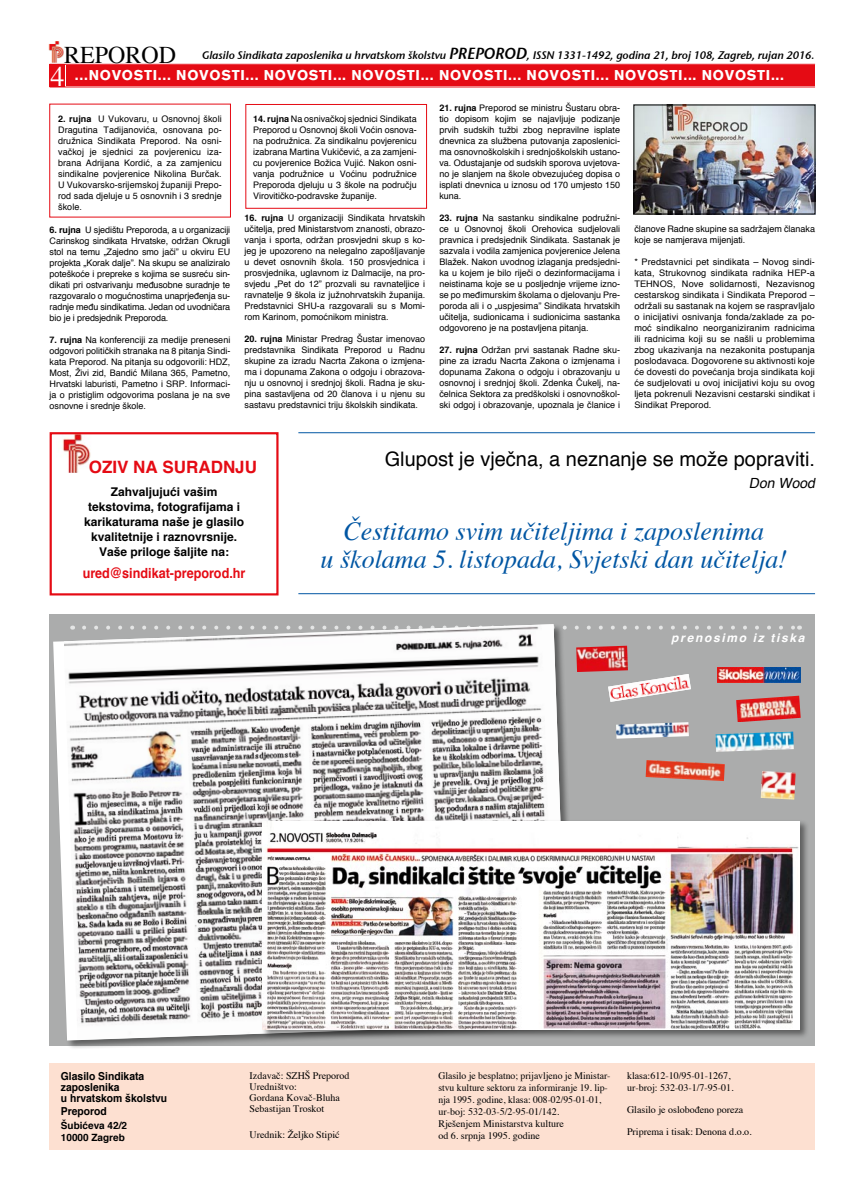
<style>
.page{position:relative;width:842px;height:1191px;background:#fff}
.page>*{position:absolute;margin:0;border:0;box-sizing:border-box;transform-origin:0 0}
.t1{font:28px "Times";color:#fff}
.t2{font:italic 26px/28px "Times";color:#0056a3;text-align:center}
.t3{font:20px "Helvetica";color:#000}
.t4{font:700 17px "Helvetica";color:#e50b14}
.t5{font:900 14px "Akzidenz Grotesk SN";letter-spacing:.05em;color:#fff}
.t6{font:700 14px "Helvetica";color:#e50b14;scale:.9 1}
.t7{font:italic 14px "Helvetica";color:#000}
.t8{font:700 12px/15px "Helvetica";color:#000;text-align:center}
.t9{font:italic 700 12px "Helvetica";letter-spacing:.14em;color:#fff}
.t10{font:11px "Stone Sans Sem ITCTT Semi Ita";letter-spacing:-.01em;color:#000}
.t11{font:700 11px/11px "Helvetica";color:#000;scale:.94 1}
.t12{font:10px/12px "Times";color:#000}
.t13{font:700 10px/12.4px "Helvetica";color:#000}
.t14{font:9px/11px "Helvetica";color:#000;text-align:justify}
.s1{font-family:"Times";font-size:24px}
.s2{font-size:16px}
.s3{font-weight:700}
</style>
<div class="page">
<hr style="left:50px;top:64px;width:765px;height:1px;background:#e50b14">
<hr style="left:50px;top:87px;width:765px;height:1px;background:#e50b14">
<img style="left:48px;top:41px;width:16px;height:21px">
<div style="left:66px;top:65px;width:749px;height:21px;background:#e50b14"></div>
<div style="left:50px;top:614px;width:765px;height:431px;background:#abacac"></div>
<div style="left:50px;top:1063px;width:765px;height:86px;background:#fde0d1"></div>
<div style="left:50px;top:64px;width:15px;height:23px;background:#e50b14"></div>
<img style="left:636px;top:107px;width:177px;height:105px">
<div style="left:634px;top:105px;width:181px;height:109px;border:1px solid #000"></div>
<div style="left:50px;top:432px;width:229px;height:163px;border:2px solid #e50b14"></div>
<img style="left:62px;top:435px;width:29px;height:38px">
<svg style="left:577px;top:625px;width:216px;height:4px"></svg>
<img style="left:646px;top:760px;width:79px;height:21px">
<img style="left:761px;top:771px;width:35px;height:28px">
<img style="left:577px;top:645px;width:51px;height:27px">
<img style="left:608px;top:674px;width:83px;height:28px">
<img style="left:736px;top:695px;width:65px;height:27px">
<img style="left:616px;top:722px;width:73px;height:16px">
<img style="left:715px;top:731px;width:79px;height:21px">
<img style="left:717px;top:668px;width:83px;height:14px">
<div style="left:52px;top:623px;width:525px;height:426px;background:#000;opacity:.45"></div>
<svg style="left:53px;top:624px;width:11px;height:416px"></svg>
<img style="left:64px;top:624px;width:503px;height:416px">
<div style="left:261px;top:819px;width:548px;height:220px;background:#000;opacity:.45"></div>
<img style="left:263px;top:821px;width:536px;height:208px">
<div style="left:246px;top:104px;width:181px;height:104px;border:1px solid #e50b14"></div>
<hr style="left:298px;top:432px;width:517px;height:1px;background:#0056a3">
<hr style="left:298px;top:593px;width:517px;height:1px;background:#0056a3">
<p class="t10" style="left:64px;top:47px;width:752px"><span class="s1">REPOROD</span> Glasilo Sindikata zaposlenika u hrvatskom školstvu <span class="s2">PREPOROD</span>, ISSN 1331-1492, godina 21, broj 108, Zagreb, rujan 2016.</p>
<h1 class="t1" style="left:50px;top:50px;width:15px">4</h1>
<h1 class="t1" style="left:50px;top:50px;width:16px">2</h1>
<p class="t14" style="left:58px;top:114px;width:165px"><span class="s3">2. rujna</span> U Vukovaru, u Osnovnoj školi Dragutina Tadijanovića, osnovana po&shy;družnica Sindikata Preporod. Na osni&shy;vačkoj je sjednici za povjerenicu iza&shy;brana Adrijana Kordić, a za zamjenicu sindikalne povjerenice Nikolina Burčak.<br>U Vukovarsko-srijemskoj županiji Prepo&shy;rod sada djeluje u 5 osnovnih i 3 srednje škole.</p>
<p class="t14" style="left:50px;top:225px;width:182px"><span class="s3">6. rujna</span> U sjedištu Preporoda, a u organizaciji Carinskog sindikata Hrvatske, održan Okrugli stol na temu „Zajedno smo jači” u okviru EU projekta „Korak dalje”. Na skupu se analiziralo poteškoće i prepreke s kojima se susreću sin&shy;dikati pri ostvarivanju međusobne suradnje te razgovaralo o mogućnostima unaprjeđenja su&shy;radnje među sindikatima. Jedan od uvodničara bio je i predsjednik Preporoda.</p>
<p class="t14" style="left:50px;top:335px;width:182px"><span class="s3">7. rujna</span> Na konferenciji za medije preneseni odgovori političkih stranaka na 8 pitanja Sindi&shy;kata Preporod. Na pitanja su odgovorili: HDZ, Most, Živi zid, Bandić Milana 365, Pametno, Hrvatski laburisti, Pametno i SRP. Informaci&shy;ja o pristiglim odgovorima poslana je na sve osnovne i srednje škole.</p>
<h3 class="t5" style="left:75px;top:67px;width:711px">...NOVOSTI... NOVOSTI... NOVOSTI... NOVOSTI... NOVOSTI... NOVOSTI... NOVOSTI... NOVOSTI...</h3>
<p class="t14" style="left:439px;top:103px;width:182px"><span class="s3">21. rujna</span> Preporod se ministru Šustaru obra&shy;tio dopisom kojim se najavljuje podizanje prvih sudskih tužbi zbog nepravilne isplate dnevnica za službena putovanja zaposlenici&shy;ma osnovnoškolskih i srednjoškolskih ustano&shy;va. Odustajanje od sudskih sporova uvjetova&shy;no je slanjem na škole obvezujućeg dopisa o isplati dnevnica u iznosu od 170 umjesto 150 kuna.</p>
<p class="t14" style="left:439px;top:213px;width:182px"><span class="s3">23. rujna</span> Na sastanku sindikalne podružni&shy;ce u Osnovnoj školi Orehovica sudjelovali pravnica i predsjednik Sindikata. Sastanak je sazvala i vodila zamjenica povjerenice Jelena Blažek. Nakon uvodnog izlaganja predsjedni&shy;ka u kojem je bilo riječi o dezinformacijama i neistinama koje se u posljednje vrijeme izno&shy;se po međimurskim školama o djelovanju Pre&shy;poroda ali i o „uspjesima” Sindikata hrvatskih učitelja, sudionicama i sudionicima sastanka odgovoreno je na postavljena pitanja.</p>
<p class="t14" style="left:439px;top:345px;width:182px"><span class="s3">27. rujna</span> Održan prvi sastanak Radne sku&shy;pine za izradu Nacrta Zakona o izmjenama i dopunama Zakona o odgoju i obrazovanju u osnovnoj i srednjoj školi. Zdenka Čukelj, na&shy;čelnica Sektora za predškolski i osnovnoškol&shy;ski odgoj i obrazovanje, upoznala je članice i</p>
<p class="t14" style="left:253px;top:114px;width:165px"><span class="s3">14. rujna</span> Na osnivačkoj sjednici Sindikata Preporod u Osnovnoj školi Voćin osnova&shy;na podružnica. Za sindikalnu povjerenicu izabrana Martina Vukičević, a za zamjeni&shy;cu povjerenice Božica Vujić. Nakon osni&shy;vanja podružnice u Voćinu podružnice Preporoda djeluju u 3 škole na području Virovitičko-podravske županije.</p>
<p class="t14" style="left:244px;top:213px;width:182px"><span class="s3">16. rujna</span> U organizaciji Sindikata hrvatskih učitelja, pred Ministarstvom znanosti, obrazo&shy;vanja i sporta, održan prosvjedni skup s ko&shy;jeg je upozoreno na nelegalno zapošljavanje u devet osnovnih škola. 150 prosvjednica i prosvjednika, uglavnom iz Dalmacije, na pro&shy;svjedu „Pet do 12” prozvali su ravnateljice i ravnatelje 9 škola iz južnohrvatskih županija.<br>Predstavnici SHU-a razgovarali su s Momi&shy;rom Karinom, pomoćnikom ministra.</p>
<p class="t14" style="left:244px;top:334px;width:182px"><span class="s3">20. rujna</span> Ministar Predrag Šustar imenovao predstavnika Sindikata Preporod u Radnu skupine za izradu Nacrta Zakona o izmjena&shy;ma i dopunama Zakona o odgoju i obrazova&shy;nju u osnovnoj i srednjoj školi. Radna je sku&shy;pina sastavljena od 20 članova i u njenu su sastavu predstavnici triju školskih sindikata.</p>
<p class="t14" style="left:634px;top:224px;width:182px">članove Radne skupine sa sadržajem članaka koje se namjerava mijenjati.</p>
<p class="t14" style="left:634px;top:257px;width:182px">* Predstavnici pet sindikata – Novog sindi&shy;kata, Strukovnog sindikata radnika HEP-a TEHNOS, Nove solidarnosti, Nezavisnog cestarskog sindikata i Sindikata Preporod – održali su sastanak na kojem se raspravljalo o inicijativi osnivanja fonda/zaklade za po&shy;moć sindikalno neorganiziranim radnicima ili radnicima koji su se našli u problemima zbog ukazivanja na nezakonita postupanja poslodavaca. Dogovorene su aktivnosti koje će dovesti do povećanja broja sindikata koji će sudjelovati u ovoj inicijativi koju su ovog ljeta pokrenuli Nezavisni cestarski sindikat i Sindikat Preporod.</p>
<h3 class="t4" style="left:89px;top:454px;width:170px">OZIV NA SURADNJ U</h3>
<h3 class="t8" style="left:84px;top:484px;width:162px">Zahvaljujući vašim tekstovima, fotografijama i karikaturama naše je glasilo kvalitetnije i raznovrsnije.<br>Vaše priloge šaljite na:</h3>
<h3 class="t6" style="left:83px;top:562px;width:182px">ured@sindikat-preporod.hr</h3>
<h3 class="t3" style="left:385px;top:443px;width:432px">Glupost je vječna, a neznanje se može popraviti.</h3>
<h3 class="t7" style="left:749px;top:472px;width:72px">Don Wood</h3>
<h2 class="t2" style="left:321px;top:515px;width:468px">Čestitamo svim učiteljima i zaposlenima<br>u školama 5. listopada, Svjetski dan učitelja!</h2>
<h3 class="t9" style="left:671px;top:627px;width:135px">prenosimo iz tiska</h3>
<p class="t11" style="left:61px;top:1070px;width:115px">Glasilo Sindikata zaposlenika<br>u hrvatskom školstvu</p>
<p class="t11" style="left:61px;top:1105px;width:50px">Preporod</p>
<p class="t13" style="left:61px;top:1119px;width:68px">Šubićeva 42/2<br>10000 Zagreb</p>
<p class="t12" style="left:250px;top:1069px;width:101px;line-height:11px">Izdavač: SZHŠ Preporod<br>Uredništvo:<br>Gordana Kovač-Bluha<br>Sebastijan Troskot</p>
<p class="t12" style="left:250px;top:1128px;width:91px">Urednik: Željko Stipić</p>
<p class="t12" style="left:438px;top:1069px;width:174px">Glasilo je besplatno; prijavljeno je Ministar&shy;stvu kulture sektoru za informiranje 19. lip&shy;nja 1995. godine, klasa: 008-02/95-01-01, ur-boj: 532-03-5/2-95-01/142.<br>Rješenjem Ministarstva kulture<br>od 6. srpnja 1995. godine</p>
<p class="t12" style="left:627px;top:1069px;width:108px">klasa:612-10/95-01-1267, ur-broj: 532-03-1/7-95-01.</p>
<p class="t12" style="left:627px;top:1103px;width:118px">Glasilo je oslobođeno poreza</p>
<p class="t12" style="left:627px;top:1125px;width:126px">Priprema i tisak: Denona d.o.o.</p>
</div>
